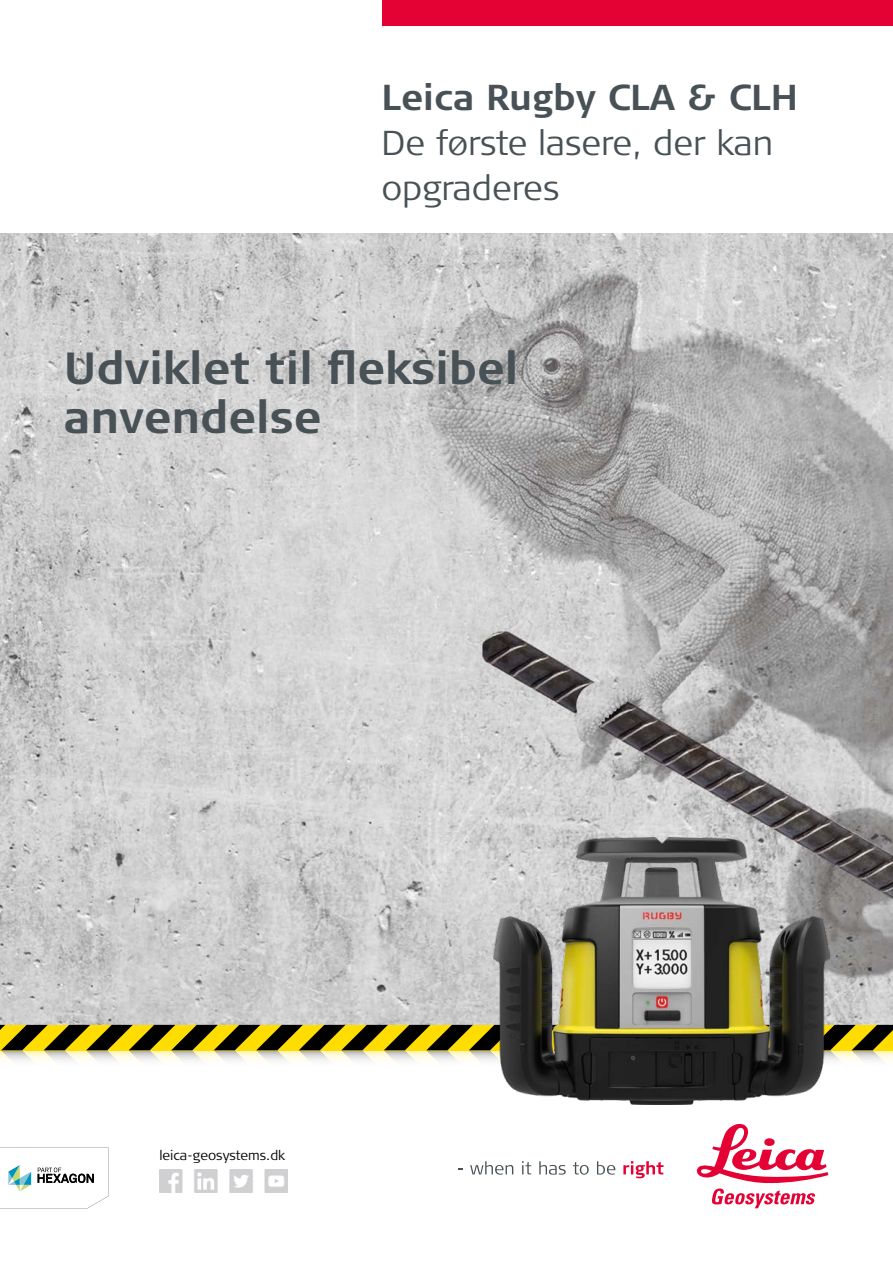
<style>
.page{position:relative;width:893px;height:1263px;background:#fff}
.page>*{position:absolute;margin:0;border:0;box-sizing:border-box;transform-origin:0 0}
.t1{font:700 45px/49.5px "Signa Column";color:#485156}
.t2{font:700 36px "Signa Column";color:#485156}
.t3{font:300 34.5px/45px "Signa Column";color:#485156}
.t4{font:300 13.5px "Signa Column";color:#000}
</style>
<div class="page">
<img style="left:0;top:234px;width:893px;height:791px">
<div style="left:383px;top:0;width:510px;height:26px;background:#e40134"></div>
<svg style="left:470px;top:1161px;width:43px;height:14px"></svg>
<svg style="left:522px;top:1161px;width:9px;height:13px"></svg>
<svg style="left:539px;top:1161px;width:27px;height:13px"></svg>
<svg style="left:573px;top:1162px;width:16px;height:13px"></svg>
<svg style="left:597px;top:1161px;width:18px;height:14px"></svg>
<svg style="left:623px;top:1161px;width:40px;height:17px"></svg>
<svg style="left:697px;top:1123px;width:131px;height:85px"></svg>
<svg style="left:0;top:1147px;width:109px;height:62px"></svg>
<img style="left:160px;top:1170px;width:128px;height:23px">
<svg style="left:0;top:1025px;width:893px;height:35px;background:#9d9037"></svg>
<img style="left:493px;top:837px;width:336px;height:268px">
<p class="t2" style="left:382px;top:74px;width:418px">Leica Rugby CLA &amp; CLH</p>
<p class="t3" style="left:382px;top:121px;width:393px">De første lasere, der kan opgraderes</p>
<h1 class="t1" style="left:64px;top:344px;width:456px">Udviklet til fleksibel anvendelse</h1>
<p class="t4" style="left:159px;top:1146px;width:127px">leica-geosystems.dk</p>
</div>
